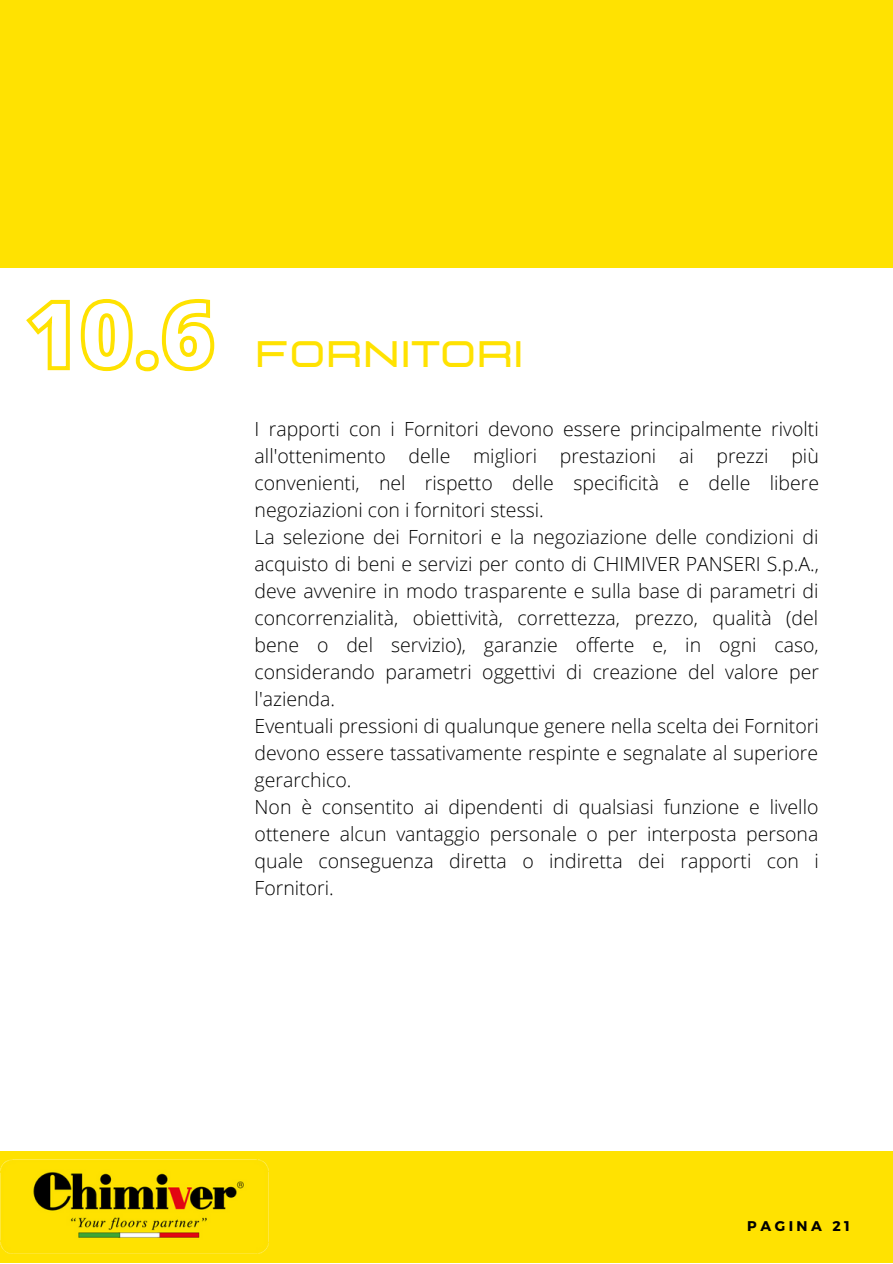
<style>
.page{position:relative;width:893px;height:1264px;background:#fff}
.page>*{position:absolute;margin:0;border:0;box-sizing:border-box;transform-origin:0 0}
.t1{font:700 36.75px "Lastica";color:#ffe201}
.t2{font:300 19.5px/27px "Open Sans";color:#000}
.t3{font:700 14.1px "Montserrat";letter-spacing:.25em;color:#000}
</style>
<div class="page">
<div style="left:0;top:0;width:892px;height:268px;background:#ffe201"></div>
<div style="left:0;top:1151px;width:892px;height:111px;background:#ffe201"></div>
<svg style="left:26px;top:299px;width:189px;height:73px"></svg>
<img style="left:0;top:1159px;width:269px;height:94px">
<h1 class="t1" style="left:254px;top:336px;width:271px">FORNITORI</h1>
<p class="t2" style="left:254px;top:415px;width:566px">I rapporti con i Fornitori devono essere principalmente rivolti all'ottenimento delle migliori prestazioni ai prezzi più convenienti, nel rispetto delle specificità e delle libere negoziazioni con i fornitori stessi.<br>La selezione dei Fornitori e la negoziazione delle condizioni di acquisto di beni e servizi per conto di CHIMIVER PANSERI S.p.A., deve avvenire in modo trasparente e sulla base di parametri di concorrenzialità, obiettività, correttezza, prezzo, qualità (del bene o del servizio), garanzie offerte e, in ogni caso, considerando parametri oggettivi di creazione del valore per l'azienda.<br>Eventuali pressioni di qualunque genere nella scelta dei Fornitori devono essere tassativamente respinte e segnalate al superiore gerarchico.<br>Non è consentito ai dipendenti di qualsiasi funzione e livello ottenere alcun vantaggio personale o per interposta persona quale conseguenza diretta o indiretta dei rapporti con i Fornitori.</p>
<p class="t3" style="left:747px;top:1216px;width:104px">PAGINA 21</p>
</div>
